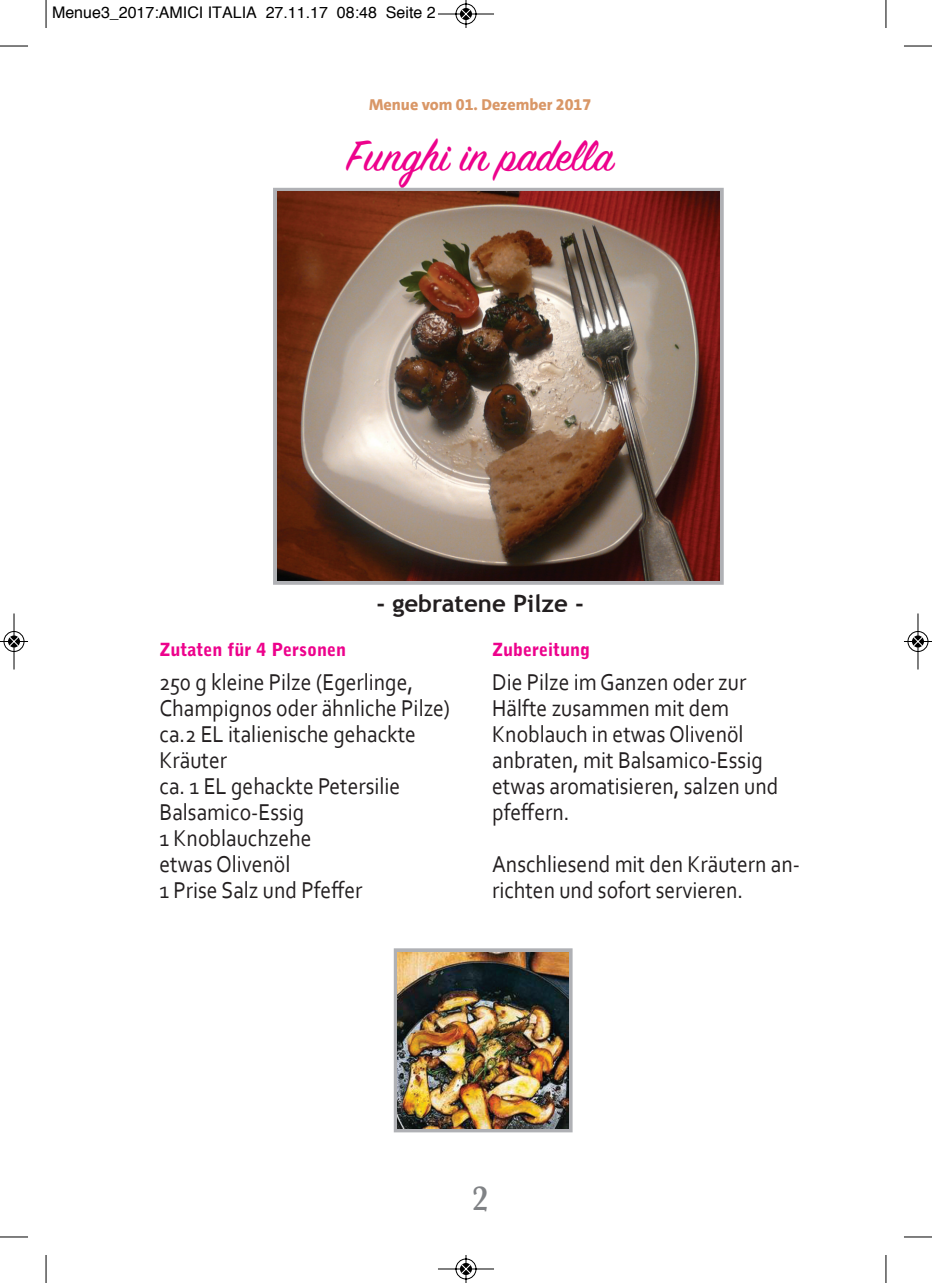
<style>
.page{position:relative;width:932px;height:1283px;background:#fff}
.page>*{position:absolute;margin:0;border:0;box-sizing:border-box;transform-origin:0 0}
.t1{font:48px "Sign Painter House Script";color:#ed028c}
.t2{font:600 36px "Baskerville";color:#808285;scale:.9 1}
.t3{font:24px/26px "Corbel";color:#231f20;scale:.9 1}
.t4{font:700 24px "Trebuchet MS";color:#231f20}
.t5{font:900 18px "Bell Gothic Std";color:#ed028c}
.t6{font:16px "Helvetica";color:#000}
.t7{font:800 16px "SPD The Sans";color:#d99767}
</style>
<div class="page">
<svg style="left:273px;top:188px;width:450px;height:397px;background:#a99fa1"></svg>
<hr style="left:345px;top:188px;width:144px;height:1px;background:#ab7891">
<img style="left:277px;top:192px;width:442px;height:389px">
<svg style="left:393px;top:948px;width:179px;height:184px;background:#a9a8a9"></svg>
<img style="left:397px;top:952px;width:171px;height:176px">
<svg style="left:46px;top:0;width:1px;height:28px"></svg>
<svg style="left:0;top:46px;width:28px;height:1px"></svg>
<svg style="left:885px;top:0;width:1px;height:28px"></svg>
<svg style="left:904px;top:46px;width:27px;height:1px"></svg>
<svg style="left:46px;top:1255px;width:1px;height:28px"></svg>
<svg style="left:0;top:1236px;width:28px;height:1px"></svg>
<svg style="left:885px;top:1255px;width:1px;height:28px"></svg>
<svg style="left:904px;top:1236px;width:27px;height:1px"></svg>
<svg style="left:438px;top:0;width:56px;height:28px"></svg>
<svg style="left:438px;top:1255px;width:56px;height:28px"></svg>
<svg style="left:0;top:613px;width:28px;height:57px"></svg>
<svg style="left:904px;top:613px;width:27px;height:57px"></svg>
<p class="t6" style="left:52px;top:6px;width:385px">Menue3_2017:AMICI ITALIA 27.11.17 08:48 Seite 2</p>
<p class="t7" style="left:369px;top:94px;width:223px">Menue vom 01. Dezember 2017</p>
<h1 class="t1" style="left:347px;top:125px;width:267px">Funghi in padella</h1>
<p class="t4" style="left:376px;top:589px;width:209px">- gebratene Pilze -</p>
<p class="t5" style="left:159px;top:643px;width:188px">Zutaten für 4 Personen</p>
<p class="t3" style="left:159px;top:669px;width:324px">250 g kleine Pilze (Egerlinge,<br>Champignos oder ähnliche Pilze) ca.2 EL italienische gehackte<br>Kräuter<br>ca. 1 EL gehackte Petersilie<br>Balsamico-Essig<br>1 Knoblauchzehe<br>etwas Olivenöl<br>1 Prise Salz und Pfeffer</p>
<p class="t5" style="left:492px;top:643px;width:100px">Zubereitung</p>
<p class="t3" style="left:492px;top:669px;width:319px">Die Pilze im Ganzen oder zur<br>Hälfte zusammen mit dem<br>Knoblauch in etwas Olivenöl anbraten, mit Balsamico-Essig etwas aromatisieren, salzen und pfeffern.</p>
<p class="t3" style="left:492px;top:851px;width:343px">Anschliesend mit den Kräutern an&shy;richten und sofort servieren.</p>
<h2 class="t2" style="left:472px;top:1178px;width:20px">2</h2>
</div>
